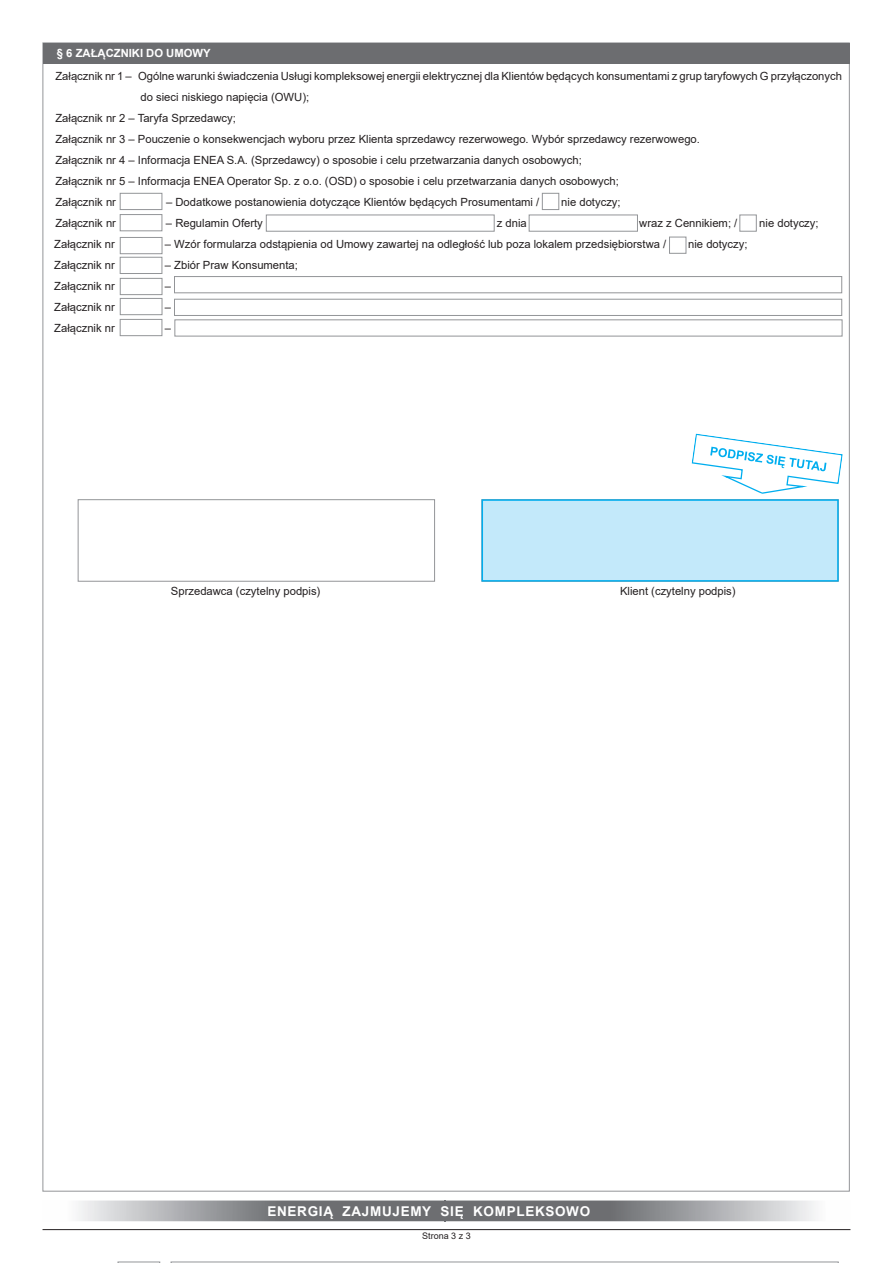
<style>
.page{position:relative;width:893px;height:1263px;background:#fff}
.page>*{position:absolute;margin:0;border:0;box-sizing:border-box;transform-origin:0 0}
.t1{font:700 13.5px "Arial";letter-spacing:.05em;color:#fff}
.t2{font:11.25px "Arial";color:#231f20}
.t3{font:700 11.25px "Arial";color:#fff}
.t4{font:9px "Arial";color:#231f20}
</style>
<div class="page">
<hr style="left:43px;top:1229px;width:807px;height:1px;background:#231f20">
<svg style="left:78px;top:1200px;width:737px;height:21px;background:#949597"></svg>
<svg style="left:171px;top:1261px;width:668px;height:2px"></svg>
<svg style="left:118px;top:1261px;width:42px;height:2px"></svg>
<div style="left:43px;top:43px;width:807px;height:21px;background:#6c6d70"></div>
<div style="left:120px;top:193px;width:42px;height:17px;border:1px solid #939598"></div>
<div style="left:266px;top:215px;width:229px;height:17px;border:1px solid #939598"></div>
<div style="left:529px;top:215px;width:109px;height:17px;border:1px solid #939598"></div>
<div style="left:739px;top:215px;width:18px;height:17px;border:1px solid #939598"></div>
<div style="left:120px;top:214px;width:42px;height:17px;border:1px solid #939598"></div>
<div style="left:542px;top:193px;width:17px;height:17px;border:1px solid #939598"></div>
<div style="left:120px;top:319px;width:42px;height:17px;border:1px solid #939598"></div>
<div style="left:120px;top:237px;width:42px;height:17px;border:1px solid #939598"></div>
<div style="left:120px;top:257px;width:42px;height:17px;border:1px solid #939598"></div>
<div style="left:120px;top:278px;width:42px;height:17px;border:1px solid #939598"></div>
<div style="left:120px;top:298px;width:42px;height:17px;border:1px solid #939598"></div>
<div style="left:78px;top:499px;width:357px;height:83px;border:1px solid #939598"></div>
<div style="left:174px;top:299px;width:668px;height:17px;border:1px solid #939598"></div>
<div style="left:174px;top:276px;width:668px;height:17px;border:1px solid #939598"></div>
<div style="left:669px;top:237px;width:17px;height:17px;border:1px solid #939598"></div>
<div style="left:481px;top:499px;width:358px;height:83px;background:#c3e9fa;border:2px solid #00aeef"></div>
<svg style="left:691px;top:433px;width:152px;height:61px"></svg>
<div style="left:174px;top:319px;width:668px;height:17px;border:1px solid #939598"></div>
<p class="t3" style="left:57px;top:45px;width:155px">§ 6 ZAŁĄCZNIKI DO UMOWY</p>
<p class="t2" style="left:55px;top:68px;width:788px">Załącznik nr 1 – Ogólne warunki świadczenia Usługi kompleksowej energii elektrycznej dla Klientów będących konsumentami z grup taryfowych G przyłączonych</p>
<p class="t2" style="left:140px;top:89px;width:170px">do sieci niskiego napięcia (OWU);</p>
<p class="t2" style="left:55px;top:110px;width:182px">Załącznik nr 2 – Taryfa Sprzedawcy;</p>
<p class="t2" style="left:55px;top:131px;width:646px">Załącznik nr 3 – Pouczenie o konsekwencjach wyboru przez Klienta sprzedawcy rezerwowego. Wybór sprzedawcy rezerwowego.</p>
<p class="t2" style="left:55px;top:152px;width:528px">Załącznik nr 4 – Informacja ENEA S.A. (Sprzedawcy) o sposobie i celu przetwarzania danych osobowych;</p>
<p class="t2" style="left:55px;top:173px;width:565px">Załącznik nr 5 – Informacja ENEA Operator Sp. z o.o. (OSD) o sposobie i celu przetwarzania danych osobowych;</p>
<p class="t2" style="left:55px;top:194px;width:62px">Załącznik nr</p>
<p class="t2" style="left:166px;top:194px;width:375px">– Dodatkowe postanowienia dotyczące Klientów będących Prosumentami /</p>
<p class="t2" style="left:561px;top:194px;width:61px">nie dotyczy;</p>
<p class="t2" style="left:55px;top:215px;width:62px">Załącznik nr</p>
<p class="t2" style="left:166px;top:215px;width:98px">– Regulamin Oferty</p>
<p class="t2" style="left:497px;top:215px;width:32px">z dnia</p>
<p class="t2" style="left:639px;top:215px;width:100px">wraz z Cennikiem; /</p>
<p class="t2" style="left:759px;top:215px;width:61px">nie dotyczy;</p>
<p class="t2" style="left:54px;top:236px;width:62px">Załącznik nr</p>
<p class="t2" style="left:165px;top:236px;width:503px">– Wzór formularza odstąpienia od Umowy zawartej na odległość lub poza lokalem przedsiębiorstwa /</p>
<p class="t2" style="left:688px;top:236px;width:61px">nie dotyczy;</p>
<p class="t2" style="left:54px;top:257px;width:62px">Załącznik nr</p>
<p class="t2" style="left:165px;top:257px;width:135px">– Zbiór Praw Konsumenta;</p>
<p class="t2" style="left:54px;top:278px;width:62px">Załącznik nr</p>
<p class="t2" style="left:165px;top:278px;width:8px">–</p>
<p class="t2" style="left:54px;top:299px;width:62px">Załącznik nr</p>
<p class="t2" style="left:165px;top:299px;width:8px">–</p>
<p class="t2" style="left:54px;top:320px;width:62px">Załącznik nr</p>
<p class="t2" style="left:165px;top:320px;width:8px">–</p>
<p class="t2" style="left:171px;top:583px;width:151px">Sprzedawca (czytelny podpis)</p>
<p class="t2" style="left:620px;top:583px;width:117px">Klient (czytelny podpis)</p>
<p class="t1" style="left:268px;top:1201px;width:324px">ENERGIĄ ZAJMUJEMY SIĘ KOMPLEKSOWO</p>
<p class="t4" style="left:422px;top:1230px;width:50px">Strona 3 z 3</p>
</div>
